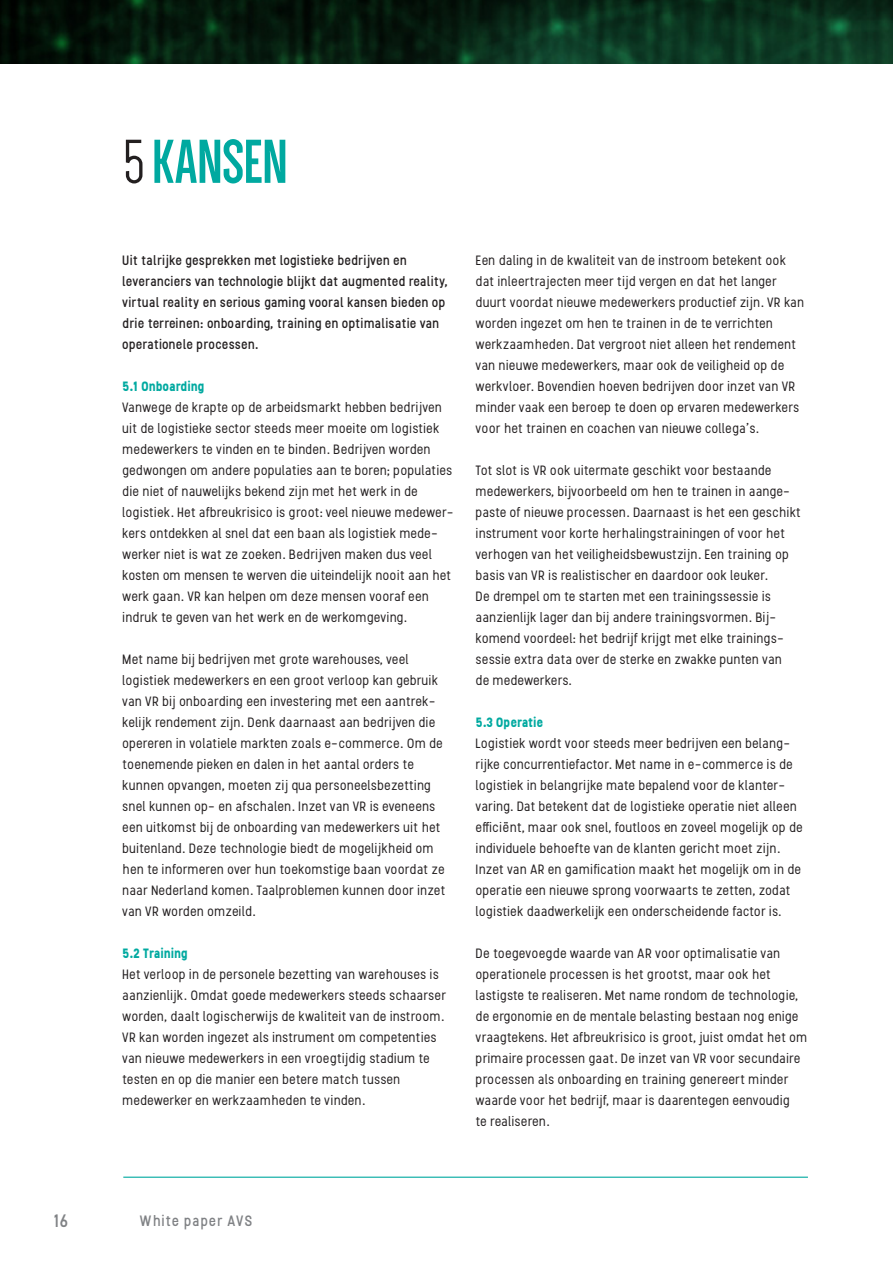
<style>
.page{position:relative;width:893px;height:1263px;background:#fff}
.page>*{position:absolute;margin:0;border:0;box-sizing:border-box;transform-origin:0 0}
.t1{font:700 63.9px "Dense";letter-spacing:-.005em;color:#00a9a0}
.t2{font:500 18px "Stellar";color:#808285}
.t3{font:500 15px "Stellar";letter-spacing:.035em;color:#808285}
.t4{font:13.5px/21px "Stellar";letter-spacing:-.005em;color:#231f20}
.t5{font:500 13.5px/21px "Stellar";letter-spacing:-.01em;color:#231f20}
.t6{font:700 13.5px "Stellar";color:#00a9a0}
.s1{font-weight:400;color:#231f20}
</style>
<div class="page">
<hr style="left:123px;top:1176px;width:685px;height:2px;background:#00a9a0">
<img style="left:0;top:0;width:893px;height:64px">
<p class="t1" style="left:123px;top:130px;width:166px"><span class="s1">5</span> KANSEN</p>
<p class="t5" style="left:123px;top:250px;width:328px">Uit talrijke gesprekken met logistieke bedrijven en leveranciers van technologie blijkt dat augmented reality, virtual reality en serious gaming vooral kansen bieden op drie terreinen: onboarding, training en optimalisatie van operationele processen.</p>
<p class="t6" style="left:123px;top:378px;width:84px">5.1 Onboarding</p>
<p class="t4" style="left:123px;top:397px;width:333px">Vanwege de krapte op de arbeidsmarkt hebben bedrijven uit de logistieke sector steeds meer moeite om logistiek medewerkers te vinden en te binden. Bedrijven worden gedwongen om andere populaties aan te boren; populaties die niet of nauwelijks bekend zijn met het werk in de logistiek. Het afbreukrisico is groot: veel nieuwe medewer&shy;kers ontdekken al snel dat een baan als logistiek mede&shy;werker niet is wat ze zoeken. Bedrijven maken dus veel kosten om mensen te werven die uiteindelijk nooit aan het werk gaan. VR kan helpen om deze mensen vooraf een indruk te geven van het werk en de werkomgeving.</p>
<p class="t4" style="left:123px;top:649px;width:325px">Met name bij bedrijven met grote warehouses, veel logistiek medewerkers en een groot verloop kan gebruik van VR bij onboarding een investering met een aantrek&shy;kelijk rendement zijn. Denk daarnaast aan bedrijven die opereren in volatiele markten zoals e-commerce. Om de toenemende pieken en dalen in het aantal orders te kunnen opvangen, moeten zij qua personeelsbezetting snel kunnen op- en afschalen. Inzet van VR is eveneens een uitkomst bij de onboarding van medewerkers uit het buitenland. Deze technologie biedt de mogelijkheid om hen te informeren over hun toekomstige baan voordat ze naar Nederland komen. Taalproblemen kunnen door inzet van VR worden omzeild.</p>
<p class="t6" style="left:123px;top:945px;width:67px">5.2 Training</p>
<p class="t4" style="left:123px;top:964px;width:325px">Het verloop in de personele bezetting van warehouses is aanzienlijk. Omdat goede medewerkers steeds schaarser worden, daalt logischerwijs de kwaliteit van de instroom.<br>VR kan worden ingezet als instrument om competenties van nieuwe medewerkers in een vroegtijdig stadium te testen en op die manier een betere match tussen medewerker en werkzaamheden te vinden.</p>
<p class="t4" style="left:476px;top:250px;width:330px">Een daling in de kwaliteit van de instroom betekent ook dat inleertrajecten meer tijd vergen en dat het langer duurt voordat nieuwe medewerkers productief zijn. VR kan worden ingezet om hen te trainen in de te verrichten werkzaamheden. Dat vergroot niet alleen het rendement van nieuwe medewerkers, maar ook de veiligheid op de werkvloer. Bovendien hoeven bedrijven door inzet van VR minder vaak een beroep te doen op ervaren medewerkers voor het trainen en coachen van nieuwe collega’s.</p>
<p class="t4" style="left:476px;top:460px;width:327px">Tot slot is VR ook uitermate geschikt voor bestaande medewerkers, bijvoorbeeld om hen te trainen in aange&shy;paste of nieuwe processen. Daarnaast is het een geschikt instrument voor korte herhalingstrainingen of voor het verhogen van het veiligheidsbewustzijn. Een training op basis van VR is realistischer en daardoor ook leuker.<br>De drempel om te starten met een trainingssessie is aanzienlijk lager dan bij andere trainingsvormen. Bij&shy;komend voordeel: het bedrijf krijgt met elke trainings&shy;sessie extra data over de sterke en zwakke punten van<br>de medewerkers.</p>
<p class="t6" style="left:476px;top:714px;width:69px">5.3 Operatie</p>
<p class="t4" style="left:476px;top:733px;width:329px">Logistiek wordt voor steeds meer bedrijven een belang&shy;rijke concurrentiefactor. Met name in e-commerce is de logistiek in belangrijke mate bepalend voor de klanter&shy;varing. Dat betekent dat de logistieke operatie niet alleen efficiënt, maar ook snel, foutloos en zoveel mogelijk op de individuele behoefte van de klanten gericht moet zijn.<br>Inzet van AR en gamification maakt het mogelijk om in de operatie een nieuwe sprong voorwaarts te zetten, zodat logistiek daadwerkelijk een onderscheidende factor is.</p>
<p class="t4" style="left:476px;top:943px;width:334px">De toegevoegde waarde van AR voor optimalisatie van operationele processen is het grootst, maar ook het lastigste te realiseren. Met name rondom de technologie, de ergonomie en de mentale belasting bestaan nog enige vraagtekens. Het afbreukrisico is groot, juist omdat het om primaire processen gaat. De inzet van VR voor secundaire processen als onboarding en training genereert minder waarde voor het bedrijf, maar is daarentegen eenvoudig<br>te realiseren.</p>
<h2 class="t2" style="left:54px;top:1209px;width:16px">16</h2>
<p class="t3" style="left:140px;top:1211px;width:114px">White paper AVS</p>
</div>
